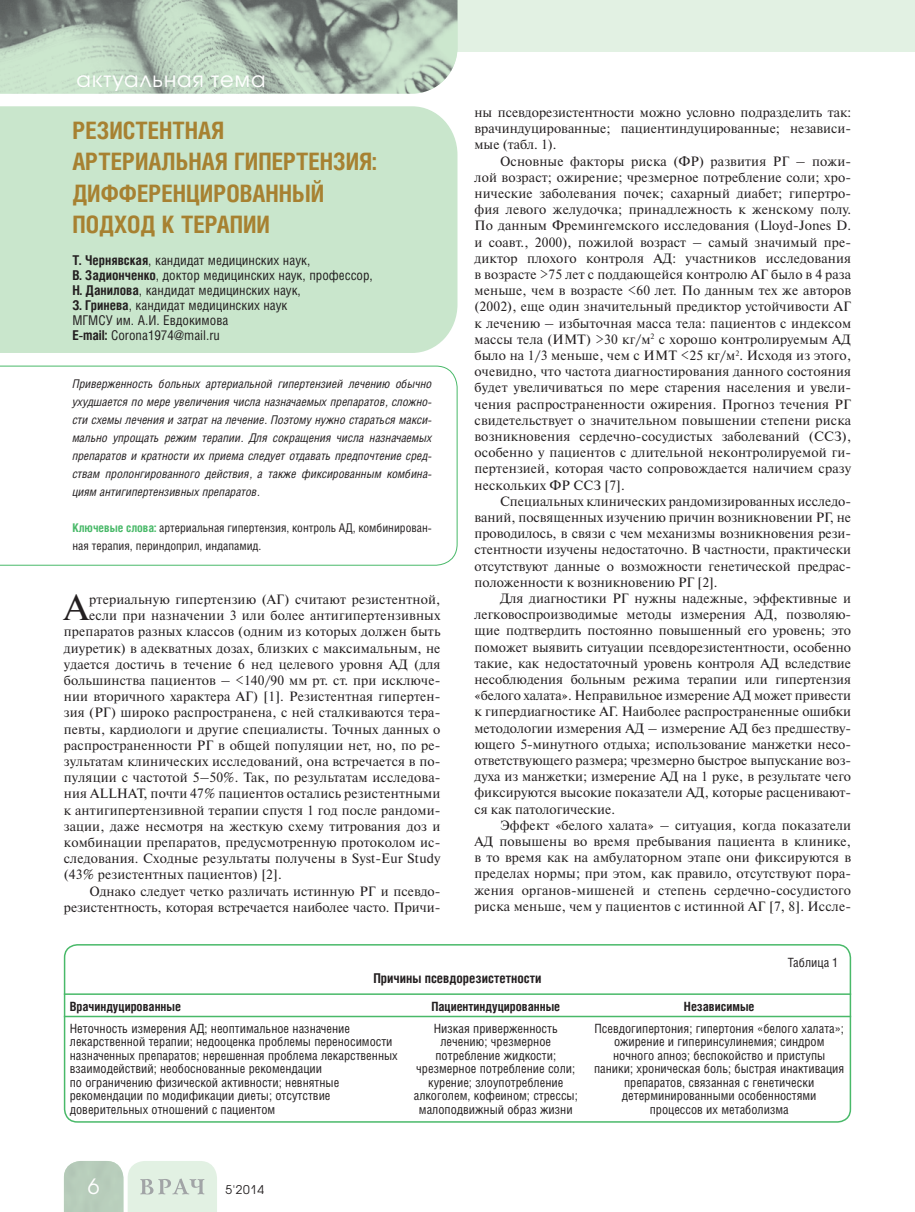
<style>
.page{position:relative;width:915px;height:1212px;background:#fff}
.page>*{position:absolute;margin:0;border:0;box-sizing:border-box;transform-origin:0 0}
.t1{font:36.6px "Newton C";color:#231f20}
.t2{font:700 24px/31.5px "Helios Cond";color:#a78131}
.t3{font:21px "Avant Garde Gothic C";letter-spacing:.05em;color:#fff}
.t4{font:13.5px/16.2px "Newton C";letter-spacing:.01em;color:#231f20;text-align:justify}
.t5{font:13.5px/15px "Helios Cond";color:#231f20}
.t6{font:700 13.5px "Helios Cond";color:#231f20}
.t7{font:12.75px/13.5px "Helios Cond";color:#231f20;text-align:center}
.t8{font:700 12.75px "Helios Cond";color:#231f20}
.t9{font:italic 12px/18px "Helios Cond";color:#231f20;text-align:justify}
.t10{font:12px/18px "Helios Cond";color:#231f20}
.t11{font:12px "Avant Garde Gothic C";color:#231f20}
.s1{font-weight:700}
.s2{font-weight:700;color:#49b969}
</style>
<div class="page">
<div style="left:0;top:0;width:914px;height:51px;background:#e2f1e3"></div>
<svg style="left:64px;top:1161px;width:153px;height:51px;background:#d0e0d2"></svg>
<svg style="left:0;top:0;width:412px;height:94px;background:#a7b9aa"></svg>
<img style="left:412px;top:0;width:45px;height:94px">
<div style="left:0;top:106px;width:457px;height:247px;background:#c9e6cc"></div>
<svg style="left:0;top:365px;width:457px;height:201px"></svg>
<div style="left:64px;top:944px;width:786px;height:179px;border:2px solid #49b969;border-radius:13px"></div>
<hr style="left:64px;top:993px;width:786px;height:2px;background:#49b969">
<hr style="left:64px;top:1016px;width:786px;height:1px;background:#49b969">
<h3 class="t3" style="left:77px;top:70px;width:190px">актуальная тема</h3>
<h2 class="t2" style="left:72px;top:117px;width:306px">РЕЗИСТЕНТНАЯ<br>АРТЕРИАЛЬНАЯ ГИПЕРТЕНЗИЯ:<br>ДИФФЕРЕНЦИРОВАННЫЙ<br>ПОДХОД К ТЕРАПИИ</h2>
<p class="t5" style="left:72px;top:254px;width:302px"><span class="s1">Т. Чернявская</span>, кандидат медицинских наук,<br><span class="s1">В. Задионченко</span>, доктор медицинских наук, профессор, <span class="s1">Н. Данилова</span>, кандидат медицинских наук,<br><span class="s1">З. Гринева</span>, кандидат медицинских наук<br>МГМСУ им. А.И. Евдокимова<br><span class="s1">E-mail:</span> Corona1974@mail.ru</p>
<p class="t9" style="left:72px;top:376px;width:361px">Приверженность больных артериальной гипертензией лечению обычно ухудшается по мере увеличения числа назначаемых препаратов, сложно&shy;сти схемы лечения и затрат на лечение. Поэтому нужно стараться макси&shy;мально упрощать режим терапии. Для сокращения числа назначаемых препаратов и кратности их приема следует отдавать предпочтение сред&shy;ствам пролонгированного действия, а также фиксированным комбина&shy;циям антигипертензивных препаратов.</p>
<p class="t10" style="left:72px;top:520px;width:361px"><span class="s2">Ключевые слова:</span> артериальная гипертензия, контроль АД, комбинирован&shy;ная терапия, периндоприл, индапамид.</p>
<h1 class="t1" style="left:64px;top:594px;width:27px">А</h1>
<p class="t4" style="left:89px;top:592px;width:352px">ртериальную гипертензию (АГ) считают резистентной,</p>
<p class="t4" style="left:89px;top:609px;width:352px">если при назначении 3 или более антигипертензивных</p>
<p class="t4" style="left:64px;top:625px;width:378px">препаратов разных классов (одним из которых должен быть</p>
<p class="t4" style="left:64px;top:641px;width:378px">диуретик) в адекватных дозах, близких с максимальным, не</p>
<p class="t4" style="left:64px;top:657px;width:378px">удается достичь в течение 6 нед целевого уровня АД (для</p>
<p class="t4" style="left:64px;top:673px;width:378px">большинства пациентов – &lt;140/90 мм рт. ст. при исключе-</p>
<p class="t4" style="left:64px;top:690px;width:378px">нии вторичного характера АГ) [1]. Резистентная гипертен-</p>
<p class="t4" style="left:64px;top:706px;width:378px">зия (РГ) широко распространена, с ней сталкиваются тера-</p>
<p class="t4" style="left:64px;top:722px;width:378px">певты, кардиологи и другие специалисты. Точных данных о</p>
<p class="t4" style="left:64px;top:738px;width:378px">распространенности РГ в общей популяции нет, но, по ре-</p>
<p class="t4" style="left:64px;top:754px;width:378px">зультатам клинических исследований, она встречается в по-</p>
<p class="t4" style="left:64px;top:771px;width:378px">пуляции с частотой 5–50%. Так, по результатам исследова-</p>
<p class="t4" style="left:64px;top:787px;width:378px">ния ALLHAT, почти 47% пациентов остались резистентными</p>
<p class="t4" style="left:64px;top:803px;width:378px">к антигипертензивной терапии спустя 1 год после рандоми-</p>
<p class="t4" style="left:64px;top:819px;width:378px">зации, даже несмотря на жесткую схему титрования доз и</p>
<p class="t4" style="left:64px;top:835px;width:378px">комбинации препаратов, предусмотренную протоколом ис-</p>
<p class="t4" style="left:64px;top:852px;width:378px">следования. Сходные результаты получены в Syst-Eur Study</p>
<p class="t4" style="left:64px;top:868px;width:219px">(43% резистентных пациентов) [2].</p>
<p class="t4" style="left:89px;top:884px;width:352px">Однако следует четко различать истинную РГ и псевдо-</p>
<p class="t4" style="left:64px;top:900px;width:378px">резистентность, которая встречается наиболее часто. Причи-</p>
<p class="t4" style="left:474px;top:106px;width:378px">ны псевдорезистентности можно условно подразделить так: врачиндуцированные; пациентиндуцированные; независи&shy;мые (табл. 1).</p>
<p class="t4" style="left:474px;top:154px;width:378px;text-indent:26px">Основные факторы риска (ФР) развития РГ – пожи&shy;лой возраст; ожирение; чрезмерное потребление соли; хро&shy;нические заболевания почек; сахарный диабет; гипертро&shy;фия левого желудочка; принадлежность к женскому полу.<br>По данным Фремингемского исследования (Lloyd-Jones D. и соавт., 2000), пожилой возраст – самый значимый пре&shy;диктор плохого контроля АД: участников исследования в возрасте &gt;75 лет с поддающейся контролю АГ было в 4 раза меньше, чем в возрасте &lt;60 лет. По данным тех же авторов (2002), еще один значительный предиктор устойчивости АГ к лечению – избыточная масса тела: пациентов с индексом массы тела (ИМТ) &gt;30 кг/м<sup>2</sup> с хорошо контролируемым АД было на 1/3 меньше, чем с ИМТ &lt;25 кг/м<sup>2</sup>. Исходя из этого, очевидно, что частота диагностирования данного состояния будет увеличиваться по мере старения населения и увели&shy;чения распространенности ожирения. Прогноз течения РГ свидетельствует о значительном повышении степени риска возникновения сердечно-сосудистых заболеваний (ССЗ), особенно у пациентов с длительной неконтролируемой ги&shy;пертензией, которая часто сопровождается наличием сразу нескольких ФР ССЗ [7].</p>
<p class="t4" style="left:474px;top:494px;width:378px;text-indent:26px">Специальных клинических рандомизированных исследо&shy;ваний, посвященных изучению причин возникновении РГ, не проводилось, в связи с чем механизмы возникновения рези&shy;стентности изучены недостаточно. В частности, практически отсутствуют данные о возможности генетической предрас&shy;положенности к возникновению РГ [2].</p>
<p class="t4" style="left:474px;top:592px;width:378px;text-indent:26px">Для диагностики РГ нужны надежные, эффективные и легковоспроизводимые методы измерения АД, позволяю&shy;щие подтвердить постоянно повышенный его уровень; это поможет выявить ситуации псевдорезистентности, особенно такие, как недостаточный уровень контроля АД вследствие несоблюдения больным режима терапии или гипертензия «белого халата». Неправильное измерение АД может привести к гипердиагностике АГ. Наиболее распространенные ошибки методологии измерения АД – измерение АД без предшеству&shy;ющего 5-минутного отдыха; использование манжетки несо&shy;ответствующего размера; чрезмерно быстрое выпускание воз&shy;духа из манжетки; измерение АД на 1 руке, в результате чего фиксируются высокие показатели АД, которые расценивают&shy;ся как патологические.</p>
<p class="t4" style="left:474px;top:818px;width:378px;text-indent:26px">Эффект «белого халата» – ситуация, когда показатели АД повышены во время пребывания пациента в клинике, в то время как на амбулаторном этапе они фиксируются в пределах нормы; при этом, как правило, отсутствуют пора&shy;жения органов-мишеней и степень сердечно-сосудистого риска меньше, чем у пациентов с истинной АГ [7, 8]. Иссле-</p>
<p class="t7" style="left:787px;top:957px;width:52px">Таблица 1</p>
<p class="t6" style="left:373px;top:973px;width:169px">Причины псевдорезистетности</p>
<p class="t8" style="left:70px;top:1001px;width:113px">Врачиндуцированные</p>
<p class="t8" style="left:431px;top:1001px;width:130px">Пациентиндуцированные</p>
<p class="t8" style="left:683px;top:1001px;width:72px">Независимые</p>
<p class="t7" style="left:70px;top:1023px;width:329px;text-align:left">Неточность измерения АД; неоптимальное назначение лекарственной терапии; недооценка проблемы переносимости назначенных препаратов; нерешенная проблема лекарственных взаимодействий; необоснованные рекомендации<br>по ограничению физической активности; невнятные рекомендации по модификации диеты; отсутствие доверительных отношений с пациентом</p>
<p class="t7" style="left:413px;top:1023px;width:165px">Низкая приверженность лечению; чрезмерное потребление жидкости; чрезмерное потребление соли; курение; злоупотребление алкоголем, кофеином; стрессы; малоподвижный образ жизни</p>
<p class="t7" style="left:594px;top:1023px;width:252px">Псевдогипертония; гипертония «белого халата»; ожирение и гиперинсулинемия; синдром ночного апноэ; беспокойство и приступы паники; хроническая боль; быстрая инактивация препаратов, связанная с генетически детерминированными особенностями процессов их метаболизма</p>
<h3 class="t3" style="left:88px;top:1177px;width:13px">6</h3>
<p class="t11" style="left:225px;top:1184px;width:40px">5'2014</p>
</div>
